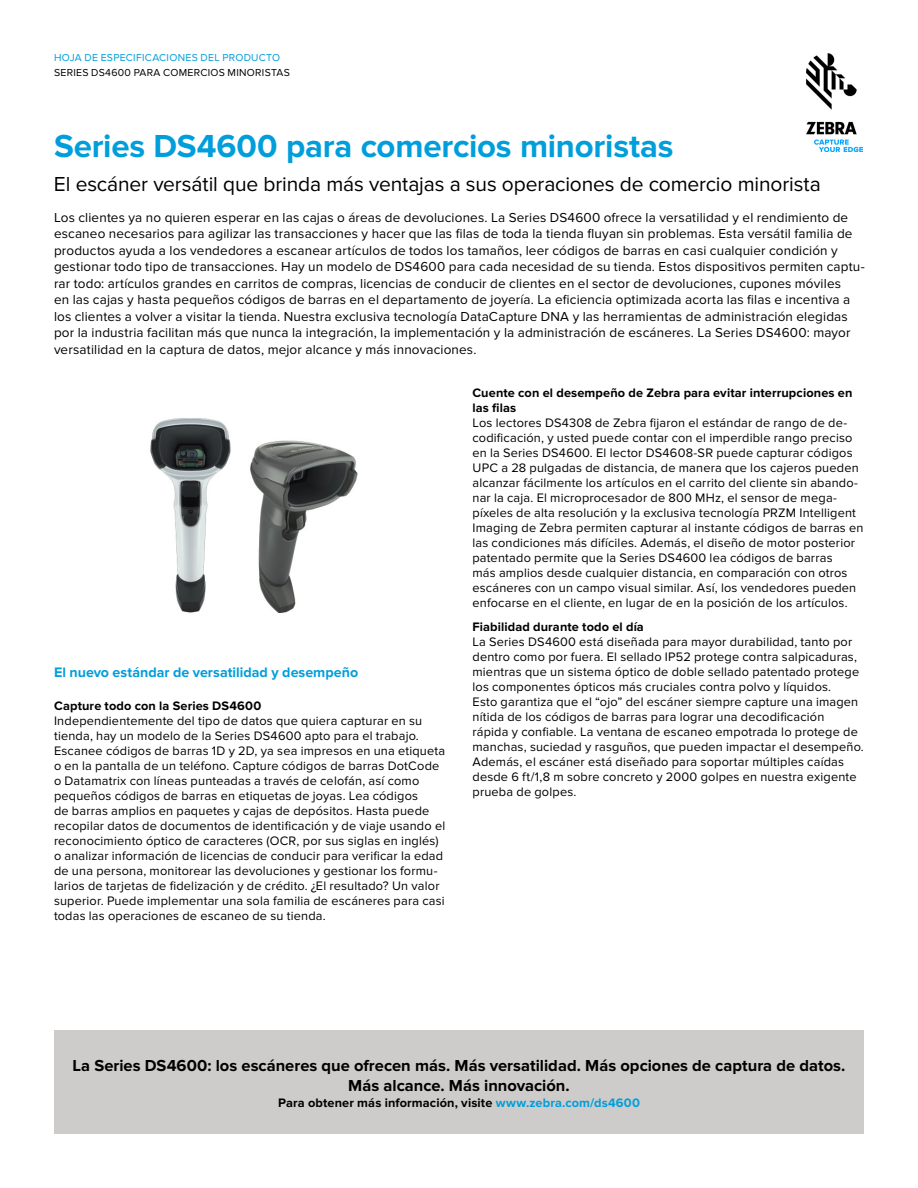
<style>
.page{position:relative;width:918px;height:1188px;background:#fff}
.page>*{position:absolute;margin:0;border:0;box-sizing:border-box;transform-origin:0 0}
.t1{font:700 33px "Proxima Nova";letter-spacing:-.005em;color:#009edb}
.t2{font:21px "Proxima Nova";letter-spacing:-.005em;color:#000}
.t3{font:700 16.5px/20.2px "Proxima Nova";color:#000;text-align:center}
.t4{font:700 14.25px "Proxima Nova";color:#009edb}
.t5{font:13.5px/16.5px "Proxima Nova";letter-spacing:.01em;color:#000}
.t6{font:12.75px/15px "Proxima Nova";letter-spacing:.015em;color:#000}
.t7{font:700 12.75px/15px "Proxima Nova";letter-spacing:.01em;color:#000}
.t8{font:10.5px "Proxima Nova";letter-spacing:.025em;color:#000}
.t9{font:10.5px "Proxima Nova";letter-spacing:.025em;color:#009edb}
.s1{color:#009edb}
</style>
<div class="page">
<img style="left:806px;top:54px;width:56px;height:97px">
<div style="left:54px;top:1031px;width:810px;height:103px;background:#cdccca"></div>
<img style="left:150px;top:418px;width:208px;height:195px">
<p class="t9" style="left:54px;top:52px;width:228px">HOJA DE ESPECIFICACIONES DEL PRODUCTO</p>
<p class="t8" style="left:54px;top:66px;width:238px">SERIES DS4600 PARA COMERCIOS MINORISTAS</p>
<h1 class="t1" style="left:54px;top:127px;width:621px">Series DS4600 para comercios minoristas</h1>
<h2 class="t2" style="left:54px;top:172px;width:768px">El escáner versátil que brinda más ventajas a sus operaciones de comercio minorista</h2>
<p class="t5" style="left:54px;top:209px;width:812px">Los clientes ya no quieren esperar en las cajas o áreas de devoluciones. La Series DS4600 ofrece la versatilidad y el rendimiento de escaneo necesarios para agilizar las transacciones y hacer que las filas de toda la tienda fluyan sin problemas. Esta versátil familia de productos ayuda a los vendedores a escanear artículos de todos los tamaños, leer códigos de barras en casi cualquier condición y gestionar todo tipo de transacciones. Hay un modelo de DS4600 para cada necesidad de su tienda. Estos dispositivos permiten captu&shy;rar todo: artículos grandes en carritos de compras, licencias de conducir de clientes en el sector de devoluciones, cupones móviles<br>en las cajas y hasta pequeños códigos de barras en el departamento de joyería. La eficiencia optimizada acorta las filas e incentiva a los clientes a volver a visitar la tienda. Nuestra exclusiva tecnología DataCapture DNA y las herramientas de administración elegidas por la industria facilitan más que nunca la integración, la implementación y la administración de escáneres. La Series DS4600: mayor versatilidad en la captura de datos, mejor alcance y más innovaciones.</p>
<p class="t4" style="left:54px;top:664px;width:306px">El nuevo estándar de versatilidad y desempeño</p>
<p class="t7" style="left:54px;top:698px;width:209px">Capture todo con la Series DS4600</p>
<p class="t6" style="left:54px;top:713px;width:393px">Independientemente del tipo de datos que quiera capturar en su tienda, hay un modelo de la Series DS4600 apto para el trabajo.<br>Escanee códigos de barras 1D y 2D, ya sea impresos en una etiqueta o en la pantalla de un teléfono. Capture códigos de barras DotCode o Datamatrix con líneas punteadas a través de celofán, así como pequeños códigos de barras en etiquetas de joyas. Lea códigos<br>de barras amplios en paquetes y cajas de depósitos. Hasta puede recopilar datos de documentos de identificación y de viaje usando el reconocimiento óptico de caracteres (OCR, por sus siglas en inglés) o analizar información de licencias de conducir para verificar la edad de una persona, monitorear las devoluciones y gestionar los formu&shy;larios de tarjetas de fidelización y de crédito. ¿El resultado? Un valor superior. Puede implementar una sola familia de escáneres para casi todas las operaciones de escaneo de su tienda.</p>
<p class="t7" style="left:472px;top:386px;width:381px">Cuente con el desempeño de Zebra para evitar interrupciones en las filas</p>
<p class="t6" style="left:472px;top:416px;width:393px">Los lectores DS4308 de Zebra fijaron el estándar de rango de de&shy;codificación, y usted puede contar con el imperdible rango preciso en la Series DS4600. El lector DS4608-SR puede capturar códigos UPC a 28 pulgadas de distancia, de manera que los cajeros pueden alcanzar fácilmente los artículos en el carrito del cliente sin abando&shy;nar la caja. El microprocesador de 800 MHz, el sensor de mega&shy;píxeles de alta resolución y la exclusiva tecnología PRZM Intelligent Imaging de Zebra permiten capturar al instante códigos de barras en las condiciones más difíciles. Además, el diseño de motor posterior patentado permite que la Series DS4600 lea códigos de barras<br>más amplios desde cualquier distancia, en comparación con otros escáneres con un campo visual similar. Así, los vendedores pueden enfocarse en el cliente, en lugar de en la posición de los artículos.</p>
<p class="t7" style="left:472px;top:620px;width:173px">Fiabilidad durante todo el día</p>
<p class="t6" style="left:472px;top:635px;width:393px">La Series DS4600 está diseñada para mayor durabilidad, tanto por dentro como por fuera. El sellado IP52 protege contra salpicaduras, mientras que un sistema óptico de doble sellado patentado protege los componentes ópticos más cruciales contra polvo y líquidos.<br>Esto garantiza que el “ojo” del escáner siempre capture una imagen nítida de los códigos de barras para lograr una decodificación<br>rápida y confiable. La ventana de escaneo empotrada lo protege de manchas, suciedad y rasguños, que pueden impactar el desempeño.<br>Además, el escáner está diseñado para soportar múltiples caídas desde 6 ft/1,8 m sobre concreto y 2000 golpes en nuestra exigente prueba de golpes.</p>
<p class="t3" style="left:73px;top:1056px;width:774px">La Series DS4600: los escáneres que ofrecen más. Más versatilidad. Más opciones de captura de datos.<br>Más alcance. Más innovación.</p>
<p class="t7" style="left:278px;top:1095px;width:363px">Para obtener más información, visite <span class="s1">www.zebra.com/ds4600</span></p>
</div>
